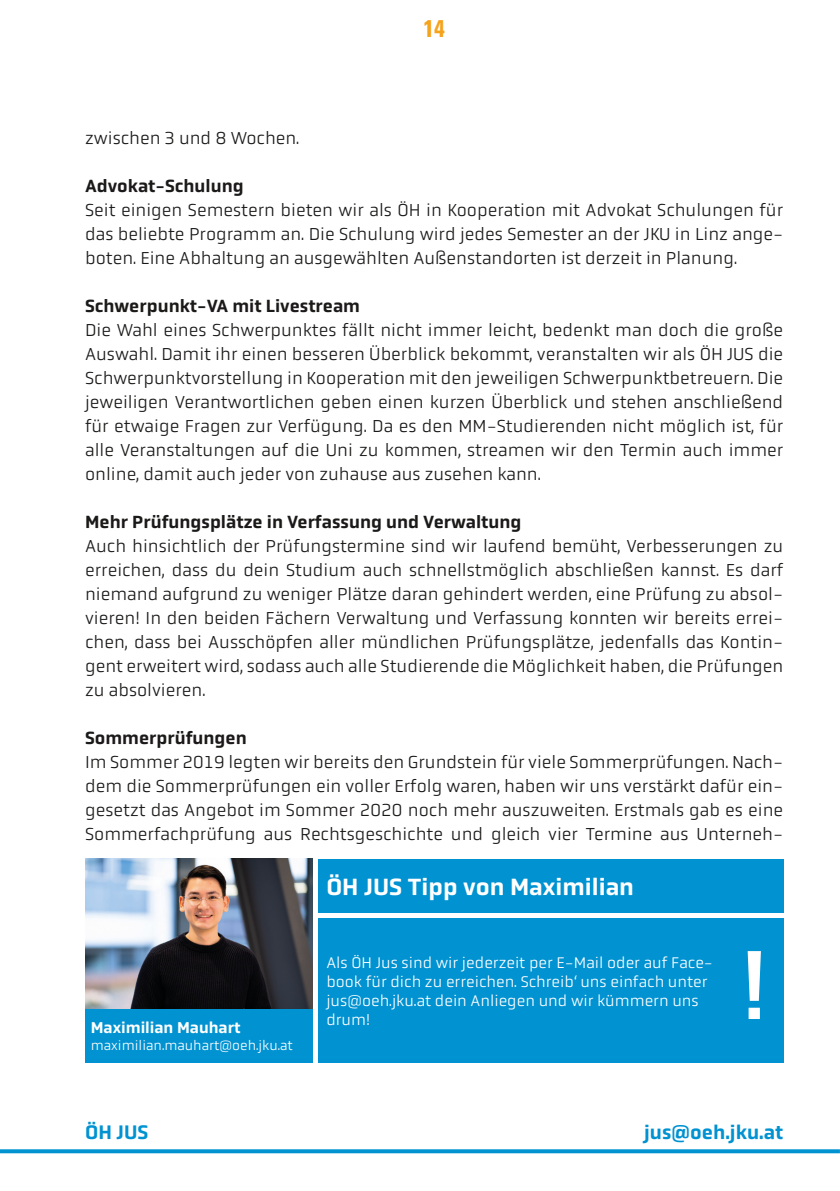
<style>
.page{position:relative;width:840px;height:1191px;background:#fff}
.page>*{position:absolute;margin:0;border:0;box-sizing:border-box;transform-origin:0 0}
.t1{font:500 24px "Obvia";color:#fff}
.t2{font:700 condensed 24px "Univers LT";color:#f6a31c}
.t3{font:500 20px "Obvia";color:#0092d1}
.t4{font:300 18px/24px "Obvia";color:#1b1a19;text-align:justify}
.t5{font:500 18px "Obvia";color:#1b1a19}
.t6{font:300 16px/19.2px "Obvia";color:#fff}
.t7{font:500 16px "Obvia";color:#fff}
.t8{font:300 14px "Obvia";color:#fff}
</style>
<div class="page">
<svg style="left:0;top:1149px;width:839px;height:4px;fill:#0092d1"></svg>
<div style="left:317px;top:918px;width:465px;height:144px;background:#0092d1"></div>
<img style="left:85px;top:859px;width:227px;height:150px">
<div style="left:85px;top:1009px;width:227px;height:53px;background:#0092d1"></div>
<div style="left:317px;top:859px;width:465px;height:54px;background:#0092d1"></div>
<svg style="left:747px;top:951px;width:14px;height:68px"></svg>
<h1 class="t2" style="left:423px;top:14px;width:23px">14</h1>
<p class="t4" style="left:85px;top:126px;width:214px">zwischen 3 und 8 Wochen.</p>
<p class="t5" style="left:85px;top:175px;width:160px">Advokat-Schulung</p>
<p class="t4" style="left:85px;top:198px;width:699px">Seit einigen Semestern bieten wir als ÖH in Kooperation mit Advokat Schulungen für das beliebte Programm an. Die Schulung wird jedes Semester an der JKU in Linz ange&shy;boten. Eine Abhaltung an ausgewählten Außenstandorten ist derzeit in Planung.</p>
<p class="t5" style="left:85px;top:295px;width:276px">Schwerpunkt-VA mit Livestream</p>
<p class="t4" style="left:85px;top:318px;width:699px">Die Wahl eines Schwerpunktes fällt nicht immer leicht, bedenkt man doch die große Auswahl. Damit ihr einen besseren Überblick bekommt, veranstalten wir als ÖH JUS die Schwerpunktvorstellung in Kooperation mit den jeweiligen Schwerpunktbetreuern. Die jeweiligen Verantwortlichen geben einen kurzen Überblick und stehen anschließend für etwaige Fragen zur Verfügung. Da es den MM-Studierenden nicht möglich ist, für alle Veranstaltungen auf die Uni zu kommen, streamen wir den Termin auch immer online, damit auch jeder von zuhause aus zusehen kann.</p>
<p class="t5" style="left:85px;top:511px;width:437px">Mehr Prüfungsplätze in Verfassung und Verwaltung</p>
<p class="t4" style="left:85px;top:534px;width:699px">Auch hinsichtlich der Prüfungstermine sind wir laufend bemüht, Verbesserungen zu erreichen, dass du dein Studium auch schnellstmöglich abschließen kannst. Es darf niemand aufgrund zu weniger Plätze daran gehindert werden, eine Prüfung zu absol&shy;vieren! In den beiden Fächern Verwaltung und Verfassung konnten wir bereits errei&shy;chen, dass bei Ausschöpfen aller mündlichen Prüfungsplätze, jedenfalls das Kontin&shy;gent erweitert wird, sodass auch alle Studierende die Möglichkeit haben, die Prüfungen zu absolvieren.</p>
<p class="t5" style="left:85px;top:727px;width:163px">Sommerprüfungen</p>
<p class="t4" style="left:85px;top:750px;width:699px">Im Sommer 2019 legten wir bereits den Grundstein für viele Sommerprüfungen. Nach&shy;dem die Sommerprüfungen ein voller Erfolg waren, haben wir uns verstärkt dafür ein&shy;gesetzt das Angebot im Sommer 2020 noch mehr auszuweiten. Erstmals gab es eine Sommerfachprüfung aus Rechtsgeschichte und gleich vier Termine aus Unterneh-</p>
<p class="t7" style="left:91px;top:1018px;width:151px">Maximilian Mauhart</p>
<p class="t8" style="left:91px;top:1037px;width:203px">maximilian.mauhart@oeh.jku.at</p>
<p class="t3" style="left:85px;top:1120px;width:65px">ÖH JUS</p>
<p class="t1" style="left:326px;top:872px;width:309px">ÖH JUS Tipp von Maximilian</p>
<p class="t6" style="left:326px;top:952px;width:388px">Als ÖH Jus sind wir jederzeit per E-Mail oder auf Face&shy;book für dich zu erreichen. Schreib‘ uns einfach unter jus@oeh.jku.at dein Anliegen und wir kümmern uns drum!</p>
<p class="t3" style="left:643px;top:1120px;width:140px">jus@oeh.jku.at</p>
</div>
